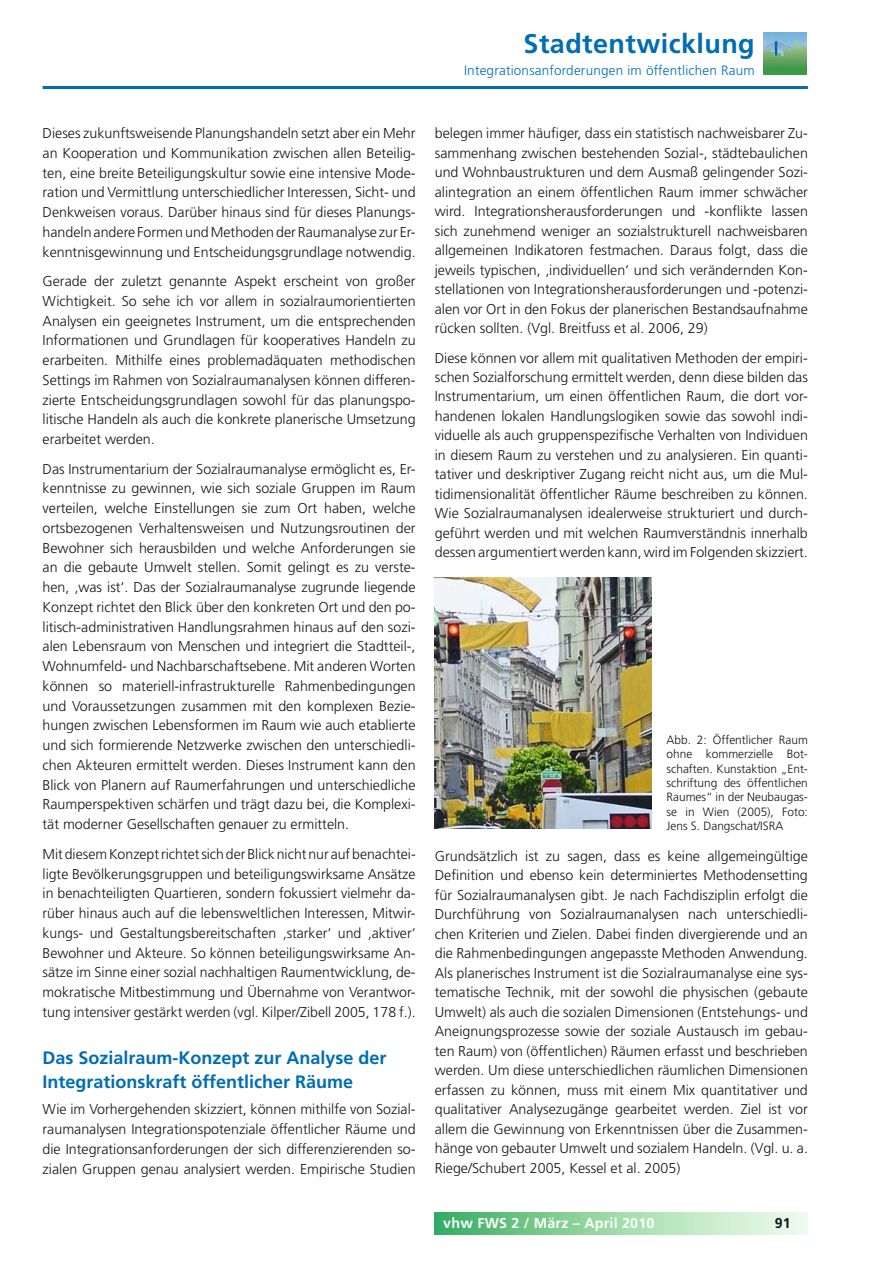
<style>
.page{position:relative;width:893px;height:1263px;background:#fff}
.page>*{position:absolute;margin:0;border:0;box-sizing:border-box;transform-origin:0 0}
.t1{font:700 27px "Frutiger LT";letter-spacing:.015em;color:#006db4}
.t2{font:700 18px/24.3px "Frutiger LT";color:#006db4}
.t3{font:300 14.25px/19.8px "Frutiger LT";color:#151616;text-align:justify}
.t4{font:700 14.25px "Frutiger LT";letter-spacing:.015em;color:#fff}
.t5{font:700 14.25px "Frutiger LT";color:#151616}
.t6{font:300 13.5px "Frutiger LT";letter-spacing:.015em;color:#006db4}
.t7{font:300 12px/14.4px "Frutiger CE";color:#151616;text-align:justify}
</style>
<div class="page">
<hr style="left:43px;top:86px;width:765px;height:3px;background:#006eb4">
<div style="left:435px;top:1213px;width:373px;height:21px;background:linear-gradient(to right,#3fb163,#fbfff2)"></div>
<img style="left:764px;top:32px;width:42px;height:43px">
<img style="left:435px;top:578px;width:217px;height:251px">
<h1 class="t1" style="left:524px;top:33px;width:233px">Stadtentwicklung</h1>
<p class="t6" style="left:464px;top:65px;width:292px">Integrationsanforderungen im öffentlichen Raum</p>
<p class="t3" style="left:43px;top:124px;width:375px">Dieses zukunftsweisende Planungshandeln setzt aber ein Mehr an Kooperation und Kommunikation zwischen allen Beteilig&shy;ten, eine breite Beteiligungskultur sowie eine intensive Mode&shy;ration und Vermittlung unterschiedlicher Interessen, Sicht- und Denkweisen voraus. Darüber hinaus sind für dieses Planungs&shy;handeln andere Formen und Methoden der Raumanalyse zur Er&shy;kenntnisgewinnung und Entscheidungsgrundlage notwendig.</p>
<p class="t3" style="left:43px;top:272px;width:375px">Gerade der zuletzt genannte Aspekt erscheint von großer Wichtigkeit. So sehe ich vor allem in sozialraumorientierten Analysen ein geeignetes Instrument, um die entsprechenden Informationen und Grundlagen für kooperatives Handeln zu erarbeiten. Mithilfe eines problemadäquaten methodischen Settings im Rahmen von Sozialraumanalysen können differen&shy;zierte Entscheidungsgrundlagen sowohl für das planungspo&shy;litische Handeln als auch die konkrete planerische Umsetzung erarbeitet werden.</p>
<p class="t3" style="left:43px;top:460px;width:375px">Das Instrumentarium der Sozialraumanalyse ermöglicht es, Er&shy;kenntnisse zu gewinnen, wie sich soziale Gruppen im Raum verteilen, welche Einstellungen sie zum Ort haben, welche ortsbezogenen Verhaltensweisen und Nutzungsroutinen der Bewohner sich herausbilden und welche Anforderungen sie an die gebaute Umwelt stellen. Somit gelingt es zu verste&shy;hen, ‚was ist‘. Das der Sozialraumanalyse zugrunde liegende Konzept richtet den Blick über den konkreten Ort und den po&shy;litisch-administrativen Handlungsrahmen hinaus auf den sozi&shy;alen Lebensraum von Menschen und integriert die Stadtteil-, Wohnumfeld- und Nachbarschaftsebene. Mit anderen Worten können so materiell-infrastrukturelle Rahmenbedingungen und Voraussetzungen zusammen mit den komplexen Bezie&shy;hungen zwischen Lebensformen im Raum wie auch etablierte und sich formierende Netzwerke zwischen den unterschiedli&shy;chen Akteuren ermittelt werden. Dieses Instrument kann den Blick von Planern auf Raumerfahrungen und unterschiedliche Raumperspektiven schärfen und trägt dazu bei, die Komplexi&shy;tät moderner Gesellschaften genauer zu ermitteln.</p>
<p class="t3" style="left:43px;top:845px;width:375px">Mit diesem Konzept richtet sich der Blick nicht nur auf benachtei&shy;ligte Bevölkerungsgruppen und beteiligungswirksame Ansätze in benachteiligten Quartieren, sondern fokussiert vielmehr da&shy;rüber hinaus auch auf die lebensweltlichen Interessen, Mitwir&shy;kungs- und Gestaltungsbereitschaften ‚starker‘ und ‚aktiver‘ Bewohner und Akteure. So können beteiligungswirksame An&shy;sätze im Sinne einer sozial nachhaltigen Raumentwicklung, de&shy;mokratische Mitbestimmung und Übernahme von Verantwor&shy;tung intensiver gestärkt werden (vgl. Kilper/Zibell 2005, 178 f.).</p>
<p class="t2" style="left:43px;top:1047px;width:346px">Das Sozialraum-Konzept zur Analyse der<br>Integrationskraft öffentlicher Räume</p>
<p class="t3" style="left:43px;top:1101px;width:375px">Wie im Vorhergehenden skizziert, können mithilfe von Sozial&shy;raumanalysen Integrationspotenziale öffentlicher Räume und die Integrationsanforderungen der sich differenzierenden so&shy;zialen Gruppen genau analysiert werden. Empirische Studien</p>
<p class="t3" style="left:435px;top:125px;width:375px">belegen immer häufiger, dass ein statistisch nachweisbarer Zu&shy;sammenhang zwischen bestehenden Sozial-, städtebaulichen und Wohnbaustrukturen und dem Ausmaß gelingender Sozi&shy;alintegration an einem öffentlichen Raum immer schwächer wird. Integrationsherausforderungen und -konflikte lassen sich zunehmend weniger an sozialstrukturell nachweisbaren allgemeinen Indikatoren festmachen. Daraus folgt, dass die jeweils typischen, ‚individuellen‘ und sich verändernden Kon&shy;stellationen von Integrationsherausforderungen und -potenzi&shy;alen vor Ort in den Fokus der planerischen Bestandsaufnahme rücken sollten. (Vgl. Breitfuss et al. 2006, 29)</p>
<p class="t3" style="left:435px;top:349px;width:375px">Diese können vor allem mit qualitativen Methoden der empiri&shy;schen Sozialforschung ermittelt werden, denn diese bilden das Instrumentarium, um einen öffentlichen Raum, die dort vor&shy;handenen lokalen Handlungslogiken sowie das sowohl indi&shy;viduelle als auch gruppenspezifische Verhalten von Individuen in diesem Raum zu verstehen und zu analysieren. Ein quanti&shy;tativer und deskriptiver Zugang reicht nicht aus, um die Mul&shy;tidimensionalität öffentlicher Räume beschreiben zu können.<br>Wie Sozialraumanalysen idealerweise strukturiert und durch&shy;geführt werden und mit welchen Raumverständnis innerhalb dessen argumentiert werden kann, wird im Folgenden skizziert.</p>
<p class="t7" style="left:667px;top:733px;width:143px">Abb. 2: Öffentlicher Raum ohne kommerzielle Bot&shy;schaften. Kunstaktion „Ent&shy;schriftung des öffentlichen Raumes“ in der Neubaugas&shy;se in Wien (2005), Foto:<br>Jens S. Dangschat/ISRA</p>
<p class="t3" style="left:435px;top:847px;width:375px">Grundsätzlich ist zu sagen, dass es keine allgemeingültige Definition und ebenso kein determiniertes Methodensetting für Sozialraumanalysen gibt. Je nach Fachdisziplin erfolgt die Durchführung von Sozialraumanalysen nach unterschiedli&shy;chen Kriterien und Zielen. Dabei finden divergierende und an die Rahmenbedingungen angepasste Methoden Anwendung.<br>Als planerisches Instrument ist die Sozialraumanalyse eine sys&shy;tematische Technik, mit der sowohl die physischen (gebaute Umwelt) als auch die sozialen Dimensionen (Entstehungs- und Aneignungsprozesse sowie der soziale Austausch im gebau&shy;ten Raum) von (öffentlichen) Räumen erfasst und beschrieben werden. Um diese unterschiedlichen räumlichen Dimensionen erfassen zu können, muss mit einem Mix quantitativer und qualitativer Analysezugänge gearbeitet werden. Ziel ist vor allem die Gewinnung von Erkenntnissen über die Zusammen&shy;hänge von gebauter Umwelt und sozialem Handeln. (Vgl. u. a.<br>Riege/Schubert 2005, Kessel et al. 2005)</p>
<p class="t4" style="left:443px;top:1218px;width:213px">vhw FWS 2 / März – April 2010</p>
<p class="t5" style="left:775px;top:1217px;width:18px">91</p>
</div>
